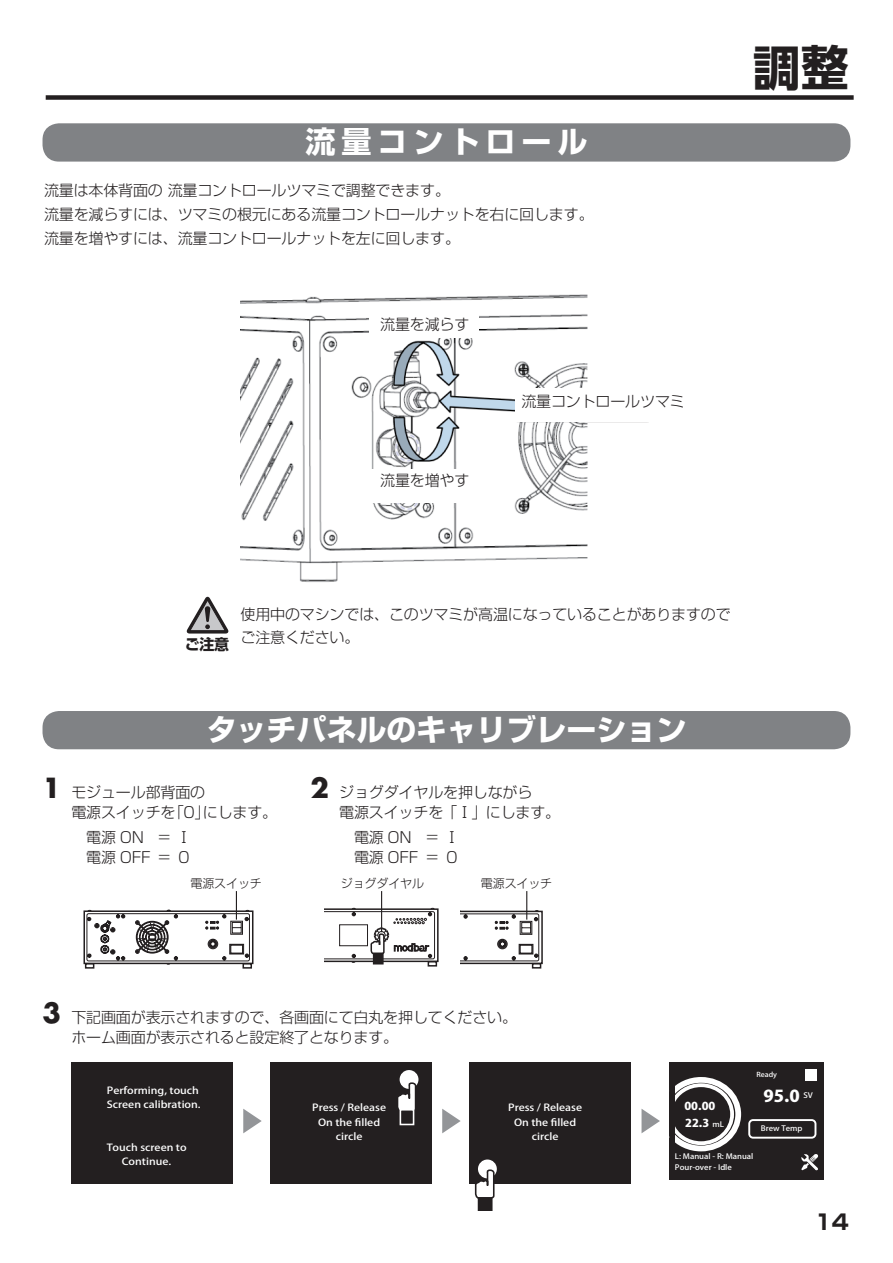
<style>
.page{position:relative;width:893px;height:1263px;background:#fff}
.page>*{position:absolute;margin:0;border:0;box-sizing:border-box;transform-origin:0 0}
.t1{font:700 48px "UD Shin Go Pro";color:#231f20}
.t2{font:700 30px "Shin Go Pro";color:#fff}
.t3{font:700 30px "Shin Go Pro";letter-spacing:.2em;color:#fff}
.t4{font:700 27px "Futura";color:#231f20}
.t5{font:700 21px "Shin Go Pro";color:#231f20}
.t6{font:16.2px "Koz Go Pro Heavy 90 pv RKSJ H";color:#fff;scale:1.1 1}
.t7{font:300 15px/19.5px "Shin Go Pro";letter-spacing:-.01em;color:#231f20}
.t8{font:700 15px "Shin Go Pro";color:#231f20}
.t9{font:300 12px "Shin Go Pro";letter-spacing:-.01em;color:#231f20}
.t10{font:10.8px/16.8px "Koz Go Pro Heavy 90 pv RKSJ H";color:#fff;scale:1.1 1}
.t11{font:9.75px/14.4px "Koz Go Pro Medium 90 pv RKSJ H";color:#fff;text-align:center;scale:1.15 1}
.t12{font:7.35px/10.9px "Koz Go Pro Medium 90 pv RKSJ H";color:#fff;scale:1.1 1}
.t13{font:6.75px "Koz Go Pro Medium 90 pv RKSJ H";color:#fff;scale:1.1 1}
</style>
<div class="page">
<div style="left:46px;top:95px;width:808px;height:5px;background:#231f20"></div>
<div style="left:43px;top:123px;width:807px;height:39px;background:#808285;border-radius:16px"></div>
<div style="left:43px;top:711px;width:807px;height:38px;background:#808285;border-radius:16px"></div>
<img style="left:241px;top:294px;width:407px;height:288px">
<div style="left:369px;top:304px;width:109px;height:33px;background:#fff"></div>
<div style="left:370px;top:469px;width:109px;height:33px;background:#fff"></div>
<div style="left:515px;top:388px;width:137px;height:34px;background:#fff"></div>
<svg style="left:187px;top:597px;width:41px;height:36px"></svg>
<div style="left:242px;top:963px;width:10px;height:6px;border:2px solid #231f20"></div>
<div style="left:85px;top:963px;width:9px;height:6px;border:2px solid #231f20"></div>
<svg style="left:325px;top:908px;width:114px;height:59px"></svg>
<div style="left:373px;top:953px;width:11px;height:11px;background:#231f20;border:2px solid #231f20"></div>
<svg style="left:83px;top:891px;width:170px;height:74px"></svg>
<svg style="left:460px;top:891px;width:83px;height:77px"></svg>
<hr style="left:381px;top:891px;width:1px;height:41px;background:#231f20">
<div style="left:469px;top:1062px;width:162px;height:121px;background:#231f20"></div>
<div style="left:71px;top:1062px;width:162px;height:121px;background:#231f20"></div>
<svg style="left:243px;top:1109px;width:19px;height:24px"></svg>
<div style="left:270px;top:1062px;width:162px;height:121px;background:#231f20"></div>
<svg style="left:442px;top:1109px;width:19px;height:24px"></svg>
<div style="left:400px;top:1070px;width:18px;height:19px;background:#fff;border-radius:50%"></div>
<div style="left:478px;top:1159px;width:19px;height:19px;background:#fff;border-radius:50%"></div>
<svg style="left:398px;top:1081px;width:19px;height:31px"></svg>
<div style="left:400px;top:1109px;width:14px;height:16px;background:#231f20;border:2px solid #fff"></div>
<svg style="left:474px;top:1169px;width:21px;height:41px"></svg>
<div style="left:669px;top:1062px;width:154px;height:117px;background:#231f20"></div>
<svg style="left:801px;top:1154px;width:17px;height:17px"></svg>
<svg style="left:641px;top:1077px;width:101px;height:75px"></svg>
<hr style="left:670px;top:1085px;width:4px;height:60px;background:#231f20">
<div style="left:805px;top:1069px;width:12px;height:12px;background:#fff"></div>
<div style="left:748px;top:1119px;width:68px;height:19px;border:2px solid #fff;border-radius:4px"></div>
<h2 class="t3" style="left:305px;top:118px;width:283px">流量コントロール</h2>
<p class="t7" style="left:44px;top:177px;width:551px;line-height:23.7px">流量は本体背面の 流量コントロールツマミで調整できます。<br>流量を減らすには、ツマミの根元にある流量コントロールナットを右に回します。流量を増やすには、流量コントロールナットを左に回します。</p>
<p class="t7" style="left:380px;top:313px;width:91px">流量を減らす</p>
<p class="t7" style="left:380px;top:468px;width:91px">流量を増やす</p>
<p class="t7" style="left:521px;top:390px;width:165px">流量コントロールツマミ</p>
<h1 class="t1" style="left:753px;top:29px;width:97px">調整</h1>
<p class="t8" style="left:185px;top:632px;width:46px">ご注意</p>
<p class="t7" style="left:241px;top:600px;width:492px;line-height:23.7px">使用中のマシンでは、このツマミが高温になっていることがありますのでご注意ください。</p>
<h2 class="t2" style="left:206px;top:706px;width:481px">タッチパネルのキャリブレーション</h2>
<h3 class="t4" style="left:43px;top:769px;width:20px">1</h3>
<h3 class="t4" style="left:310px;top:769px;width:20px">2</h3>
<p class="t7" style="left:71px;top:781px;width:207px">モジュール部背面の<br>電源スイッチを「0」にします。</p>
<p class="t7" style="left:71px;top:826px;width:122px">　電源 ON ＝ Ⅰ　電源 OFF ＝ ０</p>
<p class="t7" style="left:339px;top:781px;width:222px">ジョグダイヤルを押しながら<br>電源スイッチを「Ⅰ」にします。</p>
<p class="t7" style="left:339px;top:826px;width:122px">　電源 ON ＝ Ⅰ　電源 OFF ＝ ０</p>
<p class="t9" style="left:191px;top:873px;width:73px">電源スイッチ</p>
<p class="t9" style="left:341px;top:873px;width:85px">ジョグダイヤル</p>
<p class="t9" style="left:481px;top:873px;width:73px">電源スイッチ</p>
<h3 class="t4" style="left:43px;top:994px;width:20px">3</h3>
<p class="t7" style="left:71px;top:1006px;width:447px">下記画面が表示されますので、各画面にて白丸を押してください。ホーム画面が表示されると設定終了となります。</p>
<p class="t11" style="left:107px;top:1084px;width:83px;text-align:left">Performing, touch<br>Screen calibration.</p>
<p class="t11" style="left:107px;top:1140px;width:71px">Touch screen to<br>Continue.</p>
<p class="t11" style="left:312px;top:1101px;width:66px">Press / Release<br>On the filled circle</p>
<p class="t11" style="left:508px;top:1101px;width:66px">Press / Release<br>On the filled circle</p>
<p class="t13" style="left:756px;top:1071px;width:20px">Ready</p>
<p class="t6" style="left:763px;top:1085px;width:47px">95.0 <sup>SV</sup></p>
<p class="t10" style="left:684px;top:1098px;width:30px">00.00<br>22.3</p>
<p class="t12" style="left:713px;top:1119px;width:12px">mL</p>
<p class="t12" style="left:675px;top:1151px;width:73px">L: Manual - R: Manual<br>Pour-over - Idle</p>
<p class="t12" style="left:761px;top:1123px;width:39px">Brew Temp</p>
<h3 class="t5" style="left:815px;top:1205px;width:36px">14</h3>
</div>
